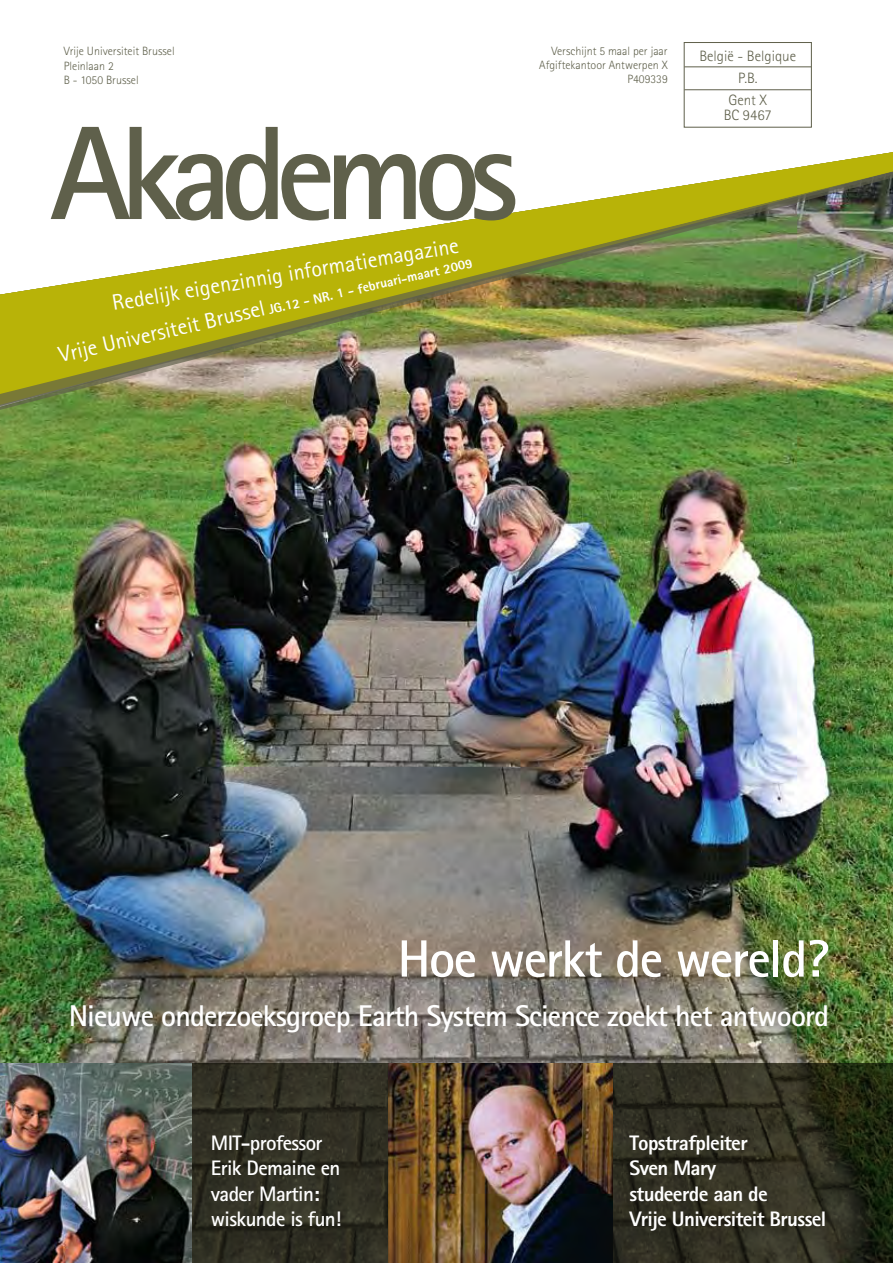
<style>
.page{position:relative;width:893px;height:1263px;background:#fff}
.page>*{position:absolute;margin:0;border:0;box-sizing:border-box;transform-origin:0 0}
.t1{font:700 52.5px "Rotis Sans Serif";letter-spacing:-.03em;color:#fff}
.t2{font:700 30px "Rotis Sans Serif";letter-spacing:-.03em;color:#fff}
.t3{font:22.2px "Rotis Sans Serif";color:#fff}
.t4{font:800 21px/25.2px "Rotis Sans Serif";letter-spacing:-.03em;color:#fff}
.t5{font:700 21px/25.2px "Rotis Sans Serif";letter-spacing:-.03em;color:#fff}
.t6{font:300 15px/22.2px "Rotis Sans Serif";color:#5f604b;text-align:center}
.t7{font:800 13.5px "Rotis Sans Serif";color:#fff}
.t8{font:300 12px/14.4px "Rotis Sans Serif";color:#5f604b;text-align:right}
.s1{font-weight:400;font-size:22.2px}
</style>
<div class="page">
<img style="left:0;top:415px;width:893px;height:649px">
<hr style="left:684px;top:67px;width:127px;height:1px;background:#5f604b">
<hr style="left:684px;top:90px;width:127px;height:1px;background:#5f604b">
<div style="left:684px;top:42px;width:127px;height:85px;border:1px solid #5f604b"></div>
<img style="left:0;top:394px;width:893px;height:17px">
<img style="left:0;top:152px;width:893px;height:241px">
<svg style="left:51px;top:127px;width:464px;height:93px"></svg>
<svg style="left:191px;top:1064px;width:702px;height:199px;background:#2e2e20"></svg>
<img style="left:0;top:1064px;width:191px;height:199px">
<img style="left:388px;top:1064px;width:225px;height:199px">
<p class="t8" style="left:64px;top:44px;width:112px;text-align:left">Vrije Universiteit Brussel<br>Pleinlaan 2<br>B - 1050 Brussel</p>
<h3 class="t3" style="left:110px;top:289px;width:353px;rotate:-9deg">Redelijk eigenzinnig informatiemagazine</h3>
<p class="t7" style="left:58px;top:349px;width:425px;rotate:-13deg"><span class="s1">Vrije Universiteit Brussel</span> JG.12 - NR. 1 - februari-maart 2009</p>
<p class="t8" style="left:539px;top:43px;width:130px">Verschijnt 5 maal per jaar<br>Afgiftekantoor Antwerpen X<br>P409339</p>
<p class="t6" style="left:699px;top:45px;width:98px">België - Belgique<br>P.B.<br>Gent X</p>
<p class="t6" style="left:724px;top:104px;width:50px">BC 9467</p>
<h1 class="t1" style="left:397px;top:926px;width:433px">Hoe werkt de wereld?</h1>
<h2 class="t2" style="left:69px;top:997px;width:762px">Nieuwe onderzoeksgroep Earth System Science zoekt het antwoord</h2>
<h3 class="t5" style="left:211px;top:1130px;width:132px">MIT-professor<br>Erik Demaine en vader Martin: wiskunde is fun!</h3>
<h3 class="t4" style="left:629px;top:1130px;width:198px">Topstrafpleiter<br>Sven Mary<br>studeerde aan de<br>Vrije Universiteit Brussel</h3>
</div>
